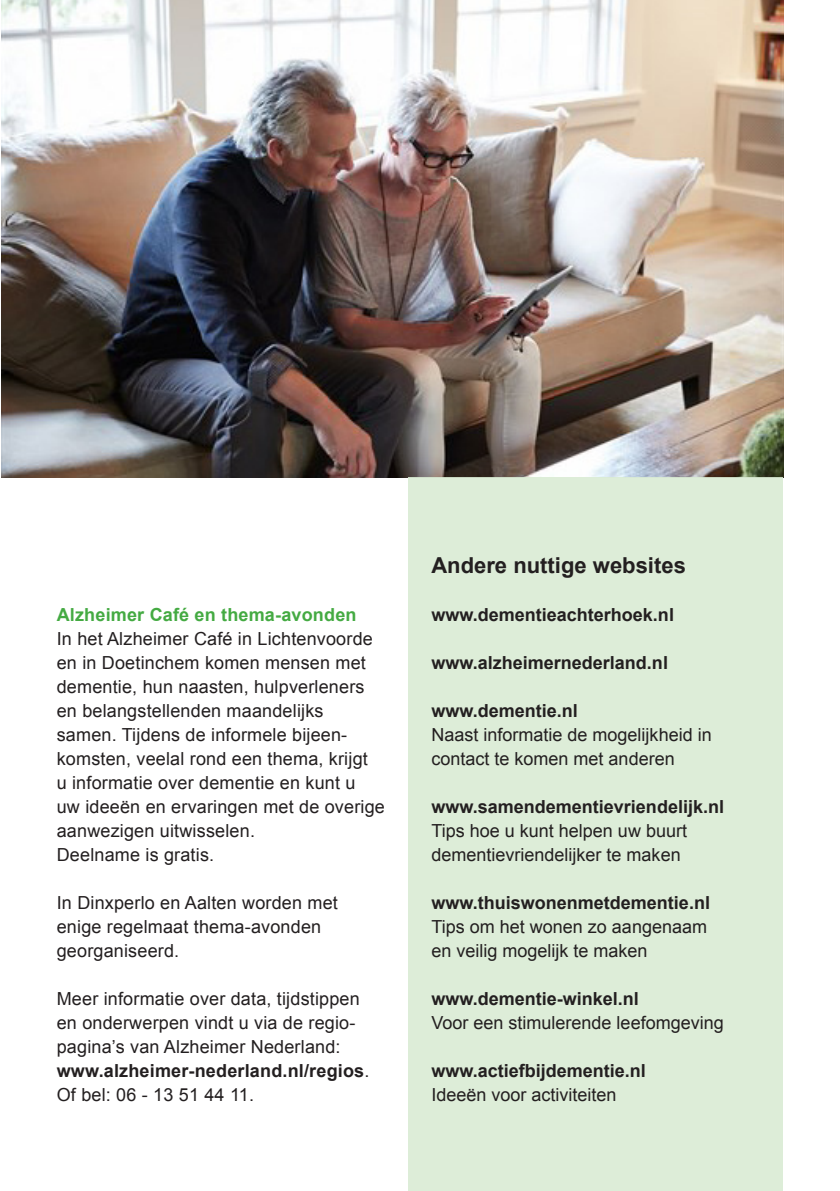
<style>
.page{position:relative;width:840px;height:1191px;background:#fff}
.page>*{position:absolute;margin:0;border:0;box-sizing:border-box;transform-origin:0 0}
._4__body{font:700 22px "Arial";color:#231f20}
._5__bijschrift{font:18px/24px "Arial";letter-spacing:.01em;color:#231f20}
._4__body-2{font:18px/24px "Arial";color:#231f20}
._4__body-3{font:700 18px "Arial";color:#231f20}
._5__bijschrift-2{font:700 18px "Arial";letter-spacing:.01em;color:#231f20}
._5__bijschrift-3{font:700 18px "Arial";letter-spacing:.01em;color:#44aa42}
.s1{font-weight:400}
</style>
<div class="page">
<img style="left:1px;top:0;width:781px;height:477px">
<div style="left:408px;top:477px;width:374px;height:714px;background:#daecd4"></div>
<p class="_5__bijschrift-3" style="left:57px;top:603px;width:301px">Alzheimer Café en thema-avonden</p>
<p class="_5__bijschrift" style="left:57px;top:627px;width:317px">In het Alzheimer Café in Lichtenvoorde en in Doetinchem komen mensen met dementie, hun naasten, hulpverleners en belangstellenden maandelijks samen. Tijdens de informele bijeen&shy;komsten, veelal rond een thema, krijgt</p>
<p class="_5__bijschrift" style="left:57px;top:771px;width:300px">u informatie over dementie en kunt u</p>
<p class="_5__bijschrift" style="left:57px;top:795px;width:329px">uw ideeën en ervaringen met de overige aanwezigen uitwisselen.</p>
<p class="_5__bijschrift" style="left:57px;top:843px;width:159px">Deelname is gratis.</p>
<p class="_5__bijschrift" style="left:57px;top:891px;width:282px">In Dinxperlo en Aalten worden met enige regelmaat thema-avonden georganiseerd.</p>
<p class="_5__bijschrift" style="left:57px;top:987px;width:304px">Meer informatie over data, tijdstippen</p>
<p class="_5__bijschrift" style="left:57px;top:1011px;width:300px">en onderwerpen vindt u via de regio&shy;pagina’s van Alzheimer Nederland:</p>
<p class="_5__bijschrift-2" style="left:57px;top:1059px;width:314px">www.alzheimer-nederland.nl/regios<span class="s1">.</span></p>
<p class="_5__bijschrift" style="left:57px;top:1083px;width:199px">Of bel: 06 - 13 51 44 11.</p>
<p class="_4__body" style="left:431px;top:551px;width:256px">Andere nuttige websites</p>
<p class="_4__body-3" style="left:431px;top:603px;width:244px">www.dementieachterhoek.nl</p>
<p class="_4__body-3" style="left:431px;top:651px;width:238px">www.alzheimernederland.nl</p>
<p class="_4__body-3" style="left:431px;top:699px;width:148px">www.dementie.nl</p>
<p class="_4__body-2" style="left:431px;top:723px;width:282px">Naast informatie de mogelijkheid in contact te komen met anderen</p>
<p class="_4__body-3" style="left:431px;top:795px;width:294px">www.samendementievriendelijk.nl</p>
<p class="_4__body-2" style="left:431px;top:819px;width:257px">Tips hoe u kunt helpen uw buurt dementievriendelijker te maken</p>
<p class="_4__body-3" style="left:431px;top:891px;width:280px">www.thuiswonenmetdementie.nl</p>
<p class="_4__body-2" style="left:431px;top:915px;width:277px">Tips om het wonen zo aangenaam</p>
<p class="_4__body-2" style="left:431px;top:939px;width:218px">en veilig mogelijk te maken</p>
<p class="_4__body-3" style="left:431px;top:987px;width:209px">www.dementie-winkel.nl</p>
<p class="_4__body-2" style="left:431px;top:1011px;width:294px">Voor een stimulerende leefomgeving</p>
<p class="_4__body-3" style="left:431px;top:1059px;width:216px">www.actiefbijdementie.nl</p>
<p class="_4__body-2" style="left:431px;top:1083px;width:187px">Ideeën voor activiteiten</p>
</div>
